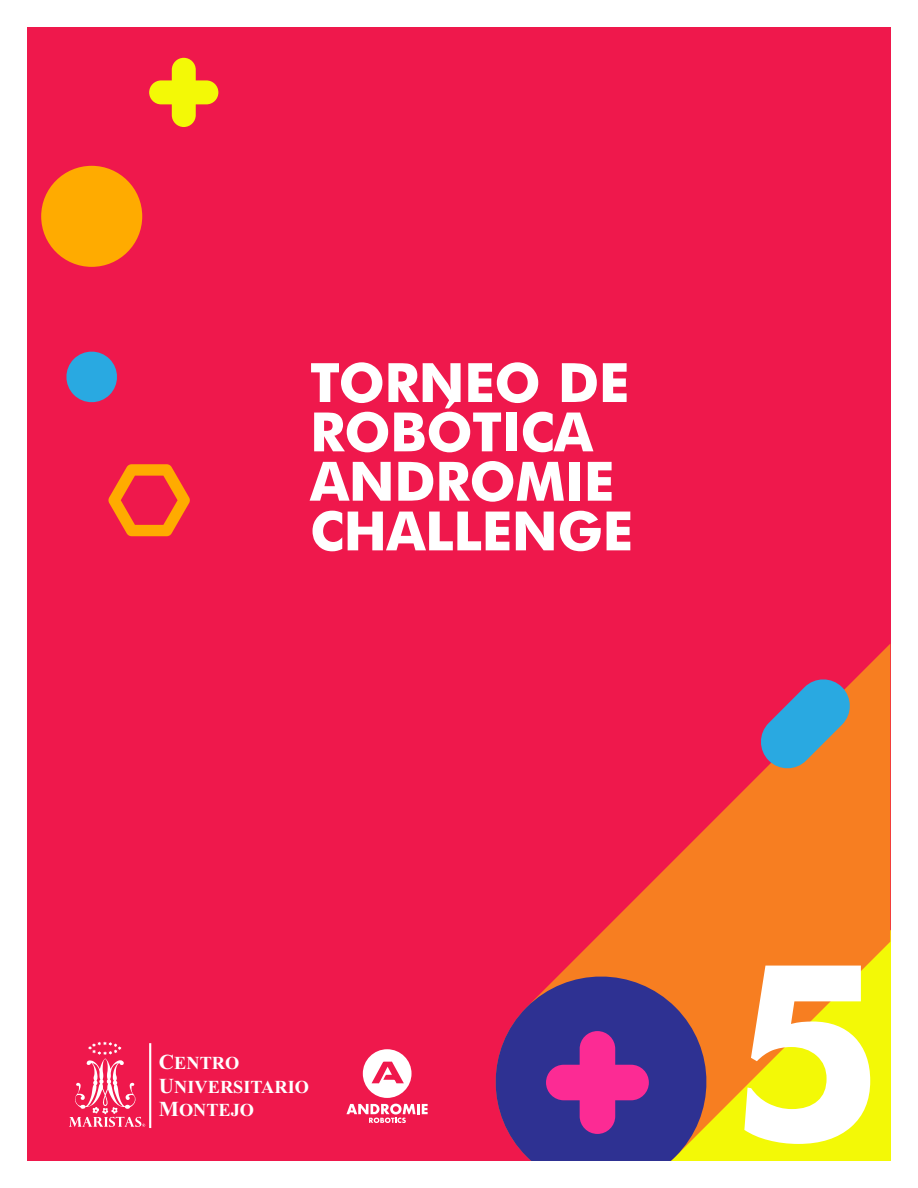
<style>
.page{position:relative;width:918px;height:1188px;background:#fff}
.page>*{position:absolute;margin:0;border:0;box-sizing:border-box;transform-origin:0 0}
.t1{font:700 245.4px "Futura BT";color:#fff}
.t2{font:700 54.3px/49.3px "Futura BT";letter-spacing:-.01em;color:#fff}
.t3{font:700 18.3px/23.5px "Times New Roman";color:#fff}
.s1{font-size:21.3px}
</style>
<div class="page">
<div style="left:27px;top:27px;width:864px;height:1134px;background:#ef184c"></div>
<svg style="left:568px;top:644px;width:322px;height:517px;fill:#f37e21"></svg>
<svg style="left:495px;top:966px;width:222px;height:195px;background:#673f75"></svg>
<div style="left:580px;top:1031px;width:35px;height:103px;background:#fc2b94;border-radius:18px"></div>
<div style="left:546px;top:1065px;width:103px;height:35px;background:#fc2b94;border-radius:18px"></div>
<svg style="left:66px;top:351px;width:51px;height:52px"></svg>
<svg style="left:758px;top:677px;width:94px;height:94px"></svg>
<div style="left:41px;top:166px;width:101px;height:101px;background:#ffab00;border-radius:50%"></div>
<div style="left:172px;top:58px;width:24px;height:69px;background:#f3f906;border-radius:12px"></div>
<div style="left:149px;top:80px;width:69px;height:24px;background:#f3f906;border-radius:12px"></div>
<svg style="left:108px;top:464px;width:82px;height:72px"></svg>
<svg style="left:346px;top:1104px;width:82px;height:19px"></svg>
<svg style="left:363px;top:1049px;width:49px;height:49px"></svg>
<svg style="left:69px;top:1042px;width:77px;height:85px"></svg>
<hr style="left:149px;top:1043px;width:2px;height:85px;background:#fff">
<p class="t2" style="left:310px;top:363px;width:321px">TORNEO DE<br>ROBÓTICA<br>ANDROMIE</p>
<p class="t2" style="left:310px;top:512px;width:325px">CHALLENGE</p>
<p class="t3" style="left:159px;top:1053px;width:152px"><span class="s1">C</span>ENTRO<br><span class="s1">U</span>NIVERSITARIO<br><span class="s1">M</span>ONTEJO</p>
<h1 class="t1" style="left:730px;top:953px;width:155px">5</h1>
</div>
